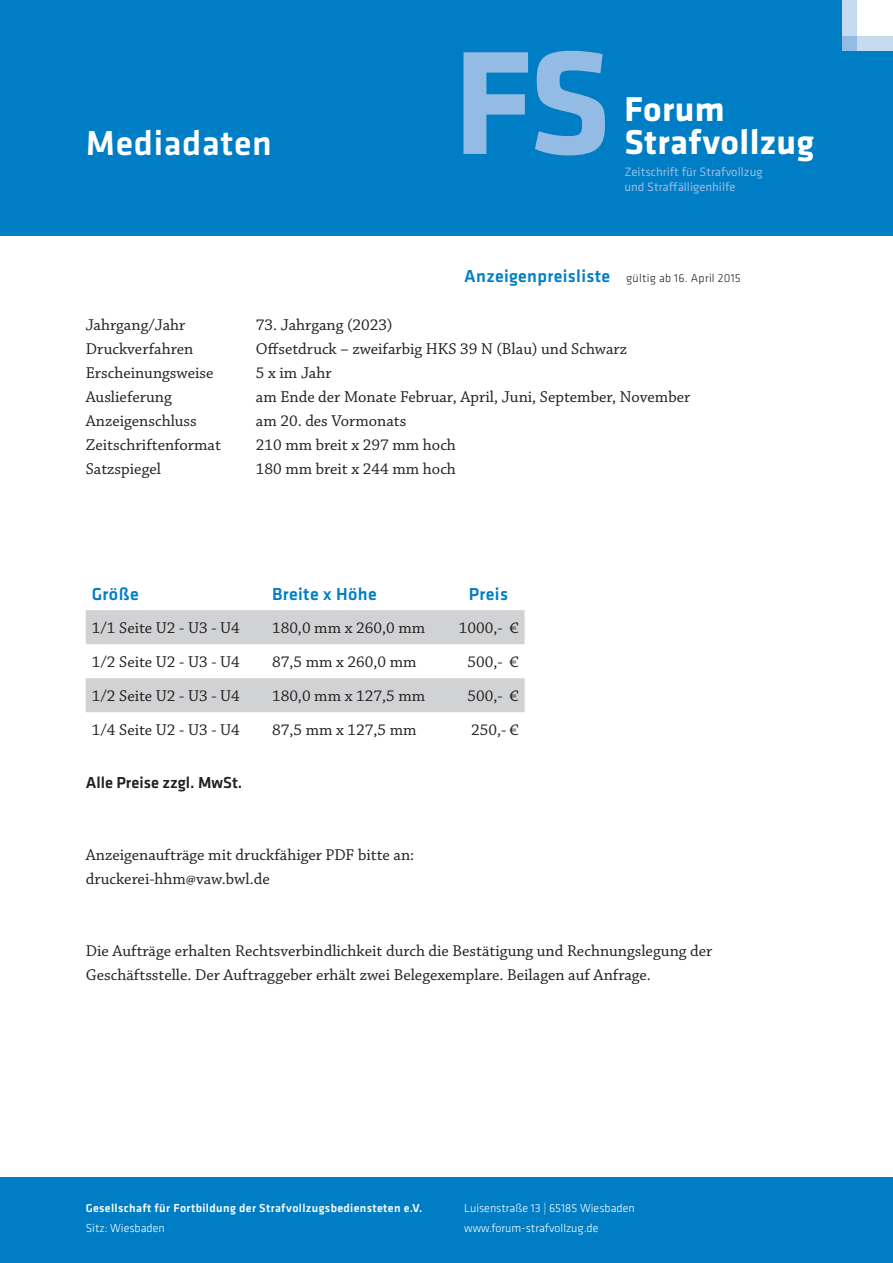
<style>
.page{position:relative;width:893px;height:1263px;background:#fff}
.page>*{position:absolute;margin:0;border:0;box-sizing:border-box;transform-origin:0 0}
.t1{font:700 152.55px "Klavika";color:#94bbe3}
.t2{font:500 36px "Klavika";letter-spacing:.02em;color:#fff}
.t3{font:700 35.7px/32.7px "Klavika";letter-spacing:.01em;color:#fff}
.t4{font:500 18px "Klavika";letter-spacing:.02em;color:#007ec5}
.t5{font:16.5px/24px "Chaparral Pro";color:#231f20}
.t6{font:500 16.5px "Klavika";color:#231f20}
.t7{font:12.6px/15.1px "Klavika";color:#94bbe3}
.t8{font:300 12px/19.5px "Klavika";color:#fff}
.t9{font:500 12px "Klavika";letter-spacing:.03em;color:#fff}
.t10{font:300 12px "Klavika";letter-spacing:.02em;color:#231f20}
.s1{font-weight:500;font-size:18px;color:#007ec5}
</style>
<div class="page">
<div style="left:1px;top:0;width:892px;height:236px;background:#007ec5"></div>
<svg style="left:86px;top:610px;width:439px;height:102px"></svg>
<div style="left:842px;top:0;width:51px;height:51px;background:#fff"></div>
<div style="left:842px;top:0;width:15px;height:51px;background:#c6daf0"></div>
<div style="left:842px;top:37px;width:51px;height:14px;background:#c6daf0"></div>
<div style="left:842px;top:37px;width:15px;height:14px;background:#94bbe3"></div>
<div style="left:1px;top:1178px;width:892px;height:85px;background:#007ec5"></div>
<h2 class="t2" style="left:86px;top:118px;width:187px">Mediadaten</h2>
<h1 class="t1" style="left:454px;top:-7px;width:159px">FS</h1>
<h3 class="t3" style="left:624px;top:91px;width:191px">Forum<br>Strafvollzug</h3>
<p class="t7" style="left:624px;top:164px;width:140px">Zeitschrift für Strafvollzug und Straffälligenhilfe</p>
<p class="t10" style="left:464px;top:271px;width:278px"><span class="s1">Anzeigenpreisliste</span> gültig ab 16. April 2015</p>
<p class="t5" style="left:256px;top:313px;width:138px">73. Jahrgang (2023)</p>
<p class="t5" style="left:86px;top:314px;width:101px">Jahrgang/Jahr</p>
<p class="t5" style="left:256px;top:314px;width:19px">67</p>
<p class="t5" style="left:370px;top:314px;width:19px">18</p>
<p class="t5" style="left:86px;top:338px;width:109px">Druckverfahren</p>
<p class="t5" style="left:256px;top:338px;width:373px">Offsetdruck – zweifarbig HKS 39 N (Blau) und Schwarz</p>
<p class="t5" style="left:86px;top:362px;width:129px">Erscheinungsweise</p>
<p class="t5" style="left:256px;top:362px;width:77px">5 x im Jahr</p>
<p class="t5" style="left:86px;top:386px;width:88px">Auslieferung</p>
<p class="t5" style="left:256px;top:386px;width:436px">am Ende der Monate Februar, April, Juni, September, November</p>
<p class="t5" style="left:86px;top:410px;width:113px">Anzeigenschluss</p>
<p class="t5" style="left:256px;top:410px;width:152px">am 20. des Vormonats</p>
<p class="t5" style="left:86px;top:434px;width:137px">Zeitschriftenformat</p>
<p class="t5" style="left:256px;top:434px;width:202px">210 mm breit x 297 mm hoch</p>
<p class="t5" style="left:86px;top:458px;width:77px">Satzspiegel</p>
<p class="t5" style="left:256px;top:458px;width:202px">180 mm breit x 244 mm hoch</p>
<p class="t4" style="left:92px;top:582px;width:48px">Größe</p>
<p class="t4" style="left:272px;top:582px;width:106px">Breite x Höhe</p>
<p class="t4" style="left:469px;top:582px;width:41px">Preis</p>
<p class="t5" style="left:92px;top:617px;width:150px">1/1 Seite U2 - U3 - U4</p>
<p class="t5" style="left:272px;top:617px;width:155px">180,0 mm x 260,0 mm</p>
<p class="t5" style="left:459px;top:617px;width:61px">1000,- €</p>
<p class="t5" style="left:92px;top:651px;width:150px">1/2 Seite U2 - U3 - U4</p>
<p class="t5" style="left:272px;top:651px;width:146px">87,5 mm x 260,0 mm</p>
<p class="t5" style="left:467px;top:651px;width:53px">500,- €</p>
<p class="t5" style="left:92px;top:685px;width:150px">1/2 Seite U2 - U3 - U4</p>
<p class="t5" style="left:272px;top:685px;width:155px">180,0 mm x 127,5 mm</p>
<p class="t5" style="left:467px;top:685px;width:53px">500,- €</p>
<p class="t5" style="left:92px;top:719px;width:150px">1/4 Seite U2 - U3 - U4</p>
<p class="t5" style="left:272px;top:719px;width:146px">87,5 mm x 127,5 mm</p>
<p class="t5" style="left:471px;top:719px;width:49px">250,- €</p>
<p class="t6" style="left:86px;top:772px;width:158px">Alle Preise zzgl. MwSt.</p>
<p class="t5" style="left:86px;top:844px;width:330px">Anzeigenaufträge mit druckfähiger PDF bitte an: druckerei-hhm@vaw.bwl.de</p>
<p class="t5" style="left:86px;top:940px;width:628px">Die Aufträge erhalten Rechtsverbindlichkeit durch die Bestätigung und Rechnungslegung der<br>Geschäftsstelle. Der Auftraggeber erhält zwei Belegexemplare. Beilagen auf Anfrage.</p>
<p class="t9" style="left:86px;top:1200px;width:338px">Gesellschaft für Fortbildung der Strafvollzugsbediensteten e.V.</p>
<p class="t8" style="left:86px;top:1218px;width:80px">Sitz: Wiesbaden</p>
<p class="t8" style="left:464px;top:1198px;width:172px">Luisenstraße 13 | 65185 Wiesbaden www.forum-strafvollzug.de</p>
</div>
